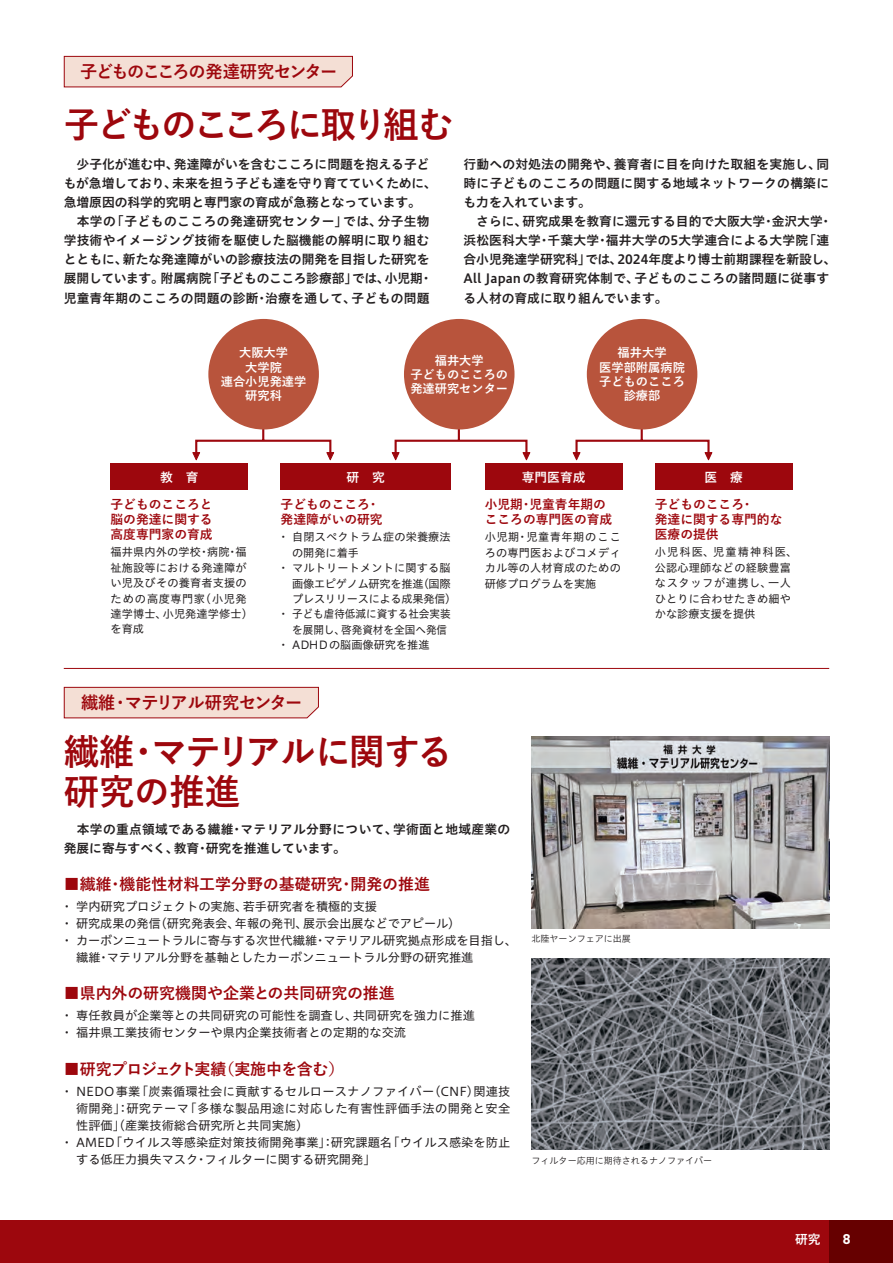
<style>
.page{position:relative;width:893px;height:1263px;background:#fff}
.page>*{position:absolute;margin:0;border:0;box-sizing:border-box;transform-origin:0 0}
.t1{font:700 36.15px/40.3px "Yu Go";letter-spacing:-.01em;color:#9d070d}
.t2{font:700 36.15px "Yu Go";letter-spacing:-.09em;color:#9d070d}
.t3{font:700 17.55px "Yu Go";letter-spacing:-.08em;color:#9d070d}
.t4{font:700 17.55px "Yu Go";letter-spacing:-.035em;color:#9d070d}
.t5{font:700 15.9px "Yu Go";color:#9d070d}
.t6{font:700 15.9px "Yu Go";letter-spacing:-.04em;color:#9d070d}
.t7{font:700 14.4px "DIN2014";color:#fff}
.t8{font:12.75px/19.2px "Hiragino UD Sans Std W6";color:#231f20}
.t9{font:700 12.75px/14.9px "Yu Go";color:#9d070d}
.t10{font:700 12.75px "Yu Go";color:#fff}
.t11{font:12.15px/17px "Hiragino UD Sans Std W4";color:#231f20}
.t12{font:700 12.15px/14.4px "Yu Go";color:#fff;text-align:center}
.t13{font:12.15px "Hiragino UD Sans Std W4";letter-spacing:.02em;color:#231f20}
.t14{font:11.1px/15.5px "Hiragino UD Sans Std W4";letter-spacing:.01em;color:#231f20}
.t15{font:11.1px "Hiragino UD Sans Std W4";letter-spacing:-.02em;color:#231f20}
.t16{font:11.1px "Hiragino UD Sans Std W4";letter-spacing:.01em;color:#231f20;scale:.95 1}
.t17{font:9px "Hiragino UD Sans Std W3";color:#231f20}
</style>
<div class="page">
<div style="left:0;top:1220px;width:893px;height:43px;background:#9d070d"></div>
<div style="left:829px;top:1220px;width:64px;height:43px;background:#600"></div>
<svg style="left:63px;top:686px;width:256px;height:33px;background:#efd3ca"></svg>
<img style="left:531px;top:737px;width:298px;height:191px">
<img style="left:531px;top:958px;width:298px;height:192px">
<hr style="left:64px;top:668px;width:765px;height:1px;background:#9d070d">
<svg style="left:192px;top:406px;width:520px;height:55px"></svg>
<svg style="left:63px;top:55px;width:290px;height:33px;background:#efd3ca"></svg>
<div style="left:111px;top:463px;width:137px;height:27px;background:#9d070d"></div>
<div style="left:485px;top:463px;width:137px;height:27px;background:#9d070d"></div>
<div style="left:655px;top:463px;width:138px;height:27px;background:#9d070d"></div>
<div style="left:281px;top:463px;width:170px;height:27px;background:#9d070d"></div>
<div style="left:587px;top:319px;width:110px;height:110px;background:#b8543c;border-radius:50%"></div>
<div style="left:208px;top:319px;width:111px;height:110px;background:#b8543c;border-radius:50%"></div>
<div style="left:404px;top:319px;width:110px;height:110px;background:#b8543c;border-radius:50%"></div>
<h2 class="t3" style="left:80px;top:62px;width:259px">子どものこころの発達研究センター</h2>
<h1 class="t2" style="left:64px;top:104px;width:391px">子どものこころに取り組む</h1>
<p class="t8" style="left:64px;top:153px;width:374px">　少子化が進む中、発達障がいを含むこころに問題を抱える子どもが急増しており、未来を担う子ども達を守り育てていくために、急増原因の科学的究明と専門家の育成が急務となっています。　本学の「子どものこころの発達研究センター」では、分子生物学技術やイメージング技術を駆使した脳機能の解明に取り組むとともに、新たな発達障がいの診療技法の開発を目指した研究を展開しています。附属病院「子どものこころ診療部」では、小児期・児童青年期のこころの問題の診断・治療を通して、子どもの問題</p>
<p class="t8" style="left:463px;top:153px;width:374px">行動への対処法の開発や、養育者に目を向けた取組を実施し、同時に子どものこころの問題に関する地域ネットワークの構築にも力を入れています。<br>　さらに、研究成果を教育に還元する目的で大阪大学・金沢大学・浜松医科大学・千葉大学・福井大学の5大学連合による大学院「連合小児発達学研究科」では、2024年度より博士前期課程を新設し、<br>All Japan の教育研究体制で、子どものこころの諸問題に従事する人材の育成に取り組んでいます。</p>
<p class="t12" style="left:221px;top:346px;width:87px">大阪大学<br>大学院<br>連合小児発達学研究科</p>
<p class="t12" style="left:410px;top:353px;width:99px">福井大学<br>子どものこころの発達研究センター</p>
<p class="t12" style="left:599px;top:346px;width:87px">福井大学<br>医学部附属病院子どものこころ診療部</p>
<p class="t10" style="left:160px;top:470px;width:40px">教　育</p>
<p class="t10" style="left:347px;top:470px;width:40px">研　究</p>
<p class="t10" style="left:522px;top:470px;width:65px">専門医育成</p>
<p class="t10" style="left:705px;top:470px;width:40px">医　療</p>
<p class="t9" style="left:111px;top:497px;width:104px;text-align:justify">子どものこころと脳の発達に関する高度専門家の育成</p>
<p class="t14" style="left:111px;top:544px;width:144px">福井県内外の学校・病院・福祉施設等における発達障がい児及びその養育者支援のための高度専門家（小児発達学博士、小児発達学修士）を育成</p>
<p class="t9" style="left:281px;top:497px;width:104px">子どものこころ・発達障がいの研究</p>
<p class="t14" style="left:278px;top:529px;width:174px">・自閉スペクトラム症の栄養療法</p>
<p class="t14" style="left:292px;top:544px;width:68px">の開発に着手</p>
<p class="t14" style="left:278px;top:560px;width:174px">・マルトリートメントに関する脳</p>
<p class="t15" style="left:292px;top:575px;width:160px">画像エピゲノム研究を推進（国際</p>
<p class="t15" style="left:292px;top:590px;width:166px">プレスリリースによる成果発信）</p>
<p class="t14" style="left:278px;top:606px;width:174px">・子ども虐待低減に資する社会実装</p>
<p class="t16" style="left:292px;top:621px;width:165px">を展開し、啓発資材を全国へ発信</p>
<p class="t14" style="left:278px;top:637px;width:153px">・ ADHDの脳画像研究を推進</p>
<h2 class="t4" style="left:81px;top:693px;width:223px">繊維・マテリアル研究センター</h2>
<h1 class="t1" style="left:64px;top:732px;width:390px">繊維・マテリアルに関する研究の推進</h1>
<p class="t9" style="left:485px;top:497px;width:129px">小児期・児童青年期のこころの専門医の育成</p>
<p class="t14" style="left:485px;top:529px;width:138px;text-align:justify">小児期・児童青年期のこころの専門医およびコメディカル等の人材育成のための研修プログラムを実施</p>
<p class="t8" style="left:64px;top:819px;width:448px">　本学の重点領域である繊維・マテリアル分野について、学術面と地域産業の発展に寄与すべく、教育・研究を推進しています。</p>
<p class="t9" style="left:655px;top:497px;width:129px">子どものこころ・<br>発達に関する専門的な医療の提供</p>
<p class="t14" style="left:655px;top:544px;width:144px">小児科医、児童精神科医、公認心理師などの経験豊富なスタッフが連携し、一人ひとりに合わせたきめ細やかな診療支援を提供</p>
<p class="t5" style="left:64px;top:875px;width:368px">■繊維・機能性材料工学分野の基礎研究・開発の推進</p>
<p class="t11" style="left:61px;top:897px;width:318px">・学内研究プロジェクトの実施、若手研究者を積極的支援</p>
<p class="t11" style="left:61px;top:914px;width:401px">・研究成果の発信（研究発表会、年報の発刊、展示会出展などでアピール）</p>
<p class="t11" style="left:61px;top:931px;width:458px">・カーボンニュートラルに寄与する次世代繊維・マテリアル研究拠点形成を目指し、</p>
<p class="t11" style="left:76px;top:948px;width:399px">繊維・マテリアル分野を基軸としたカーボンニュートラル分野の研究推進</p>
<p class="t5" style="left:64px;top:984px;width:333px">■県内外の研究機関や企業との共同研究の推進</p>
<p class="t11" style="left:61px;top:1006px;width:416px">・専任教員が企業等との共同研究の可能性を調査し、共同研究を強力に推進・福井県工業技術センターや県内企業技術者との定期的な交流</p>
<p class="t6" style="left:64px;top:1060px;width:282px">■研究プロジェクト実績（実施中を含む）</p>
<p class="t13" style="left:61px;top:1082px;width:451px">・ NEDO事業「炭素循環社会に貢献するセルロースナノファイバー（CNF）関連技</p>
<p class="t11" style="left:76px;top:1099px;width:436px">術開発」：研究テーマ「多様な製品用途に対応した有害性評価手法の開発と安全</p>
<p class="t11" style="left:76px;top:1116px;width:234px">性評価」（産業技術総合研究所と共同実施）</p>
<p class="t11" style="left:61px;top:1133px;width:451px">・ AMED「ウイルス等感染症対策技術開発事業」：研究課題名「ウイルス感染を防止</p>
<p class="t11" style="left:76px;top:1150px;width:301px">する低圧力損失マスク・フィルターに関する研究開発」</p>
<p class="t17" style="left:531px;top:932px;width:101px">北陸ヤーンフェアに出展</p>
<p class="t17" style="left:531px;top:1154px;width:182px">フィルター応用に期待されるナノファイバー</p>
<p class="t10" style="left:795px;top:1232px;width:27px">研究</p>
<p class="t7" style="left:843px;top:1229px;width:9px">8</p>
</div>
